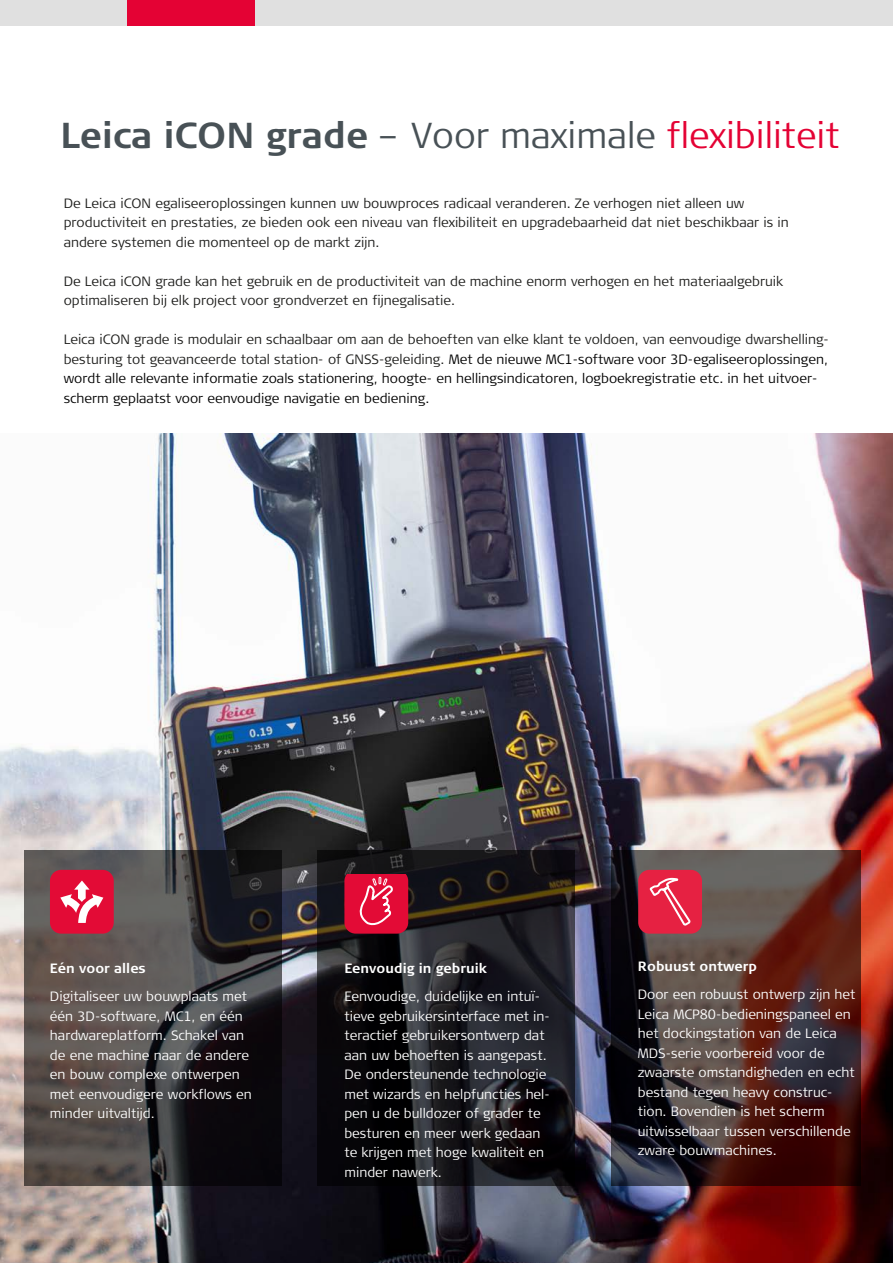
<style>
.page{position:relative;width:893px;height:1263px;background:#fff}
.page>*{position:absolute;margin:0;border:0;box-sizing:border-box;transform-origin:0 0}
.t1{font:700 36px "Signa Column";color:#485156}
.t2{font:300 13.5px/19.5px "Signa Column";color:#fff}
.t3{font:300 13.5px/19.5px "Signa Column";color:#1d1d1b}
.t4{font:300 13.5px/19.5px "Signa Column";color:#000}
.t5{font:700 13.5px "Signa Column";color:#fff}
.s1{font-weight:300}
.s2{font-weight:300;color:#e40234}
.s3{color:#1d1d1b}
</style>
<div class="page">
<div style="left:0;top:0;width:893px;height:26px;background:#e0e0e0"></div>
<div style="left:128px;top:0;width:127px;height:26px;background:#e40234"></div>
<img style="left:0;top:434px;width:893px;height:829px">
<svg style="left:24px;top:850px;width:257px;height:336px"></svg>
<svg style="left:318px;top:850px;width:257px;height:336px"></svg>
<svg style="left:612px;top:850px;width:249px;height:336px"></svg>
<svg style="left:50px;top:870px;width:64px;height:64px"></svg>
<svg style="left:344px;top:874px;width:64px;height:60px"></svg>
<svg style="left:638px;top:870px;width:64px;height:64px"></svg>
<h1 class="t1" style="left:60px;top:113px;width:780px">Leica iCON grade <span class="s1">– Voor maximale</span> <span class="s2">flexibiliteit</span></h1>
<p class="t3" style="left:64px;top:193px;width:726px">De Leica iCON egaliseeroplossingen kunnen uw bouwproces radicaal veranderen. Ze verhogen niet alleen uw productiviteit en prestaties, ze bieden ook een niveau van flexibiliteit en upgradebaarheid dat niet beschikbaar is in andere systemen die momenteel op de markt zijn.</p>
<p class="t3" style="left:64px;top:271px;width:721px">De Leica iCON grade kan het gebruik en de productiviteit van de machine enorm verhogen en het materiaalgebruik optimaliseren bij elk project voor grondverzet en fijnegalisatie.</p>
<p class="t4" style="left:64px;top:330px;width:767px"><span class="s3">Leica iCON grade is modulair en schaalbaar om aan de behoeften van elke klant te voldoen, van eenvoudige dwarshelling&shy;besturing tot geavanceerde total station- of GNSS-geleiding.</span> Met de nieuwe MC1-software voor 3D-egaliseeroplossingen, wordt alle relevante informatie zoals stationering, hoogte- en hellingsindicatoren, logboekregistratie etc. in het uitvoer&shy;scherm geplaatst voor eenvoudige navigatie en bediening.</p>
<p class="t5" style="left:50px;top:960px;width:97px">Eén voor alles</p>
<p class="t2" style="left:50px;top:987px;width:203px">Digitaliseer uw bouwplaats met één 3D-software, MC1, en één hardwareplatform. Schakel van de ene machine naar de andere en bouw complexe ontwerpen met eenvoudigere workflows en minder uitvaltijd.</p>
<p class="t5" style="left:344px;top:960px;width:144px">Eenvoudig in gebruik</p>
<p class="t2" style="left:344px;top:987px;width:207px">Eenvoudige, duidelijke en intuï&shy;tieve gebruikersinterface met in&shy;teractief gebruikersontwerp dat aan uw behoeften is aangepast.<br>De ondersteunende technologie met wizards en helpfuncties hel&shy;pen u de bulldozer of grader te besturen en meer werk gedaan te krijgen met hoge kwaliteit en minder nawerk.</p>
<p class="t5" style="left:638px;top:958px;width:121px">Robuust ontwerp</p>
<p class="t2" style="left:638px;top:985px;width:219px">Door een robuust ontwerp zijn het<br>Leica MCP80-bedieningspaneel en het dockingstation van de Leica<br>MDS-serie voorbereid voor de zwaarste omstandigheden en echt bestand tegen heavy construc&shy;tion. Bovendien is het scherm uitwisselbaar tussen verschillende zware bouwmachines.</p>
</div>
